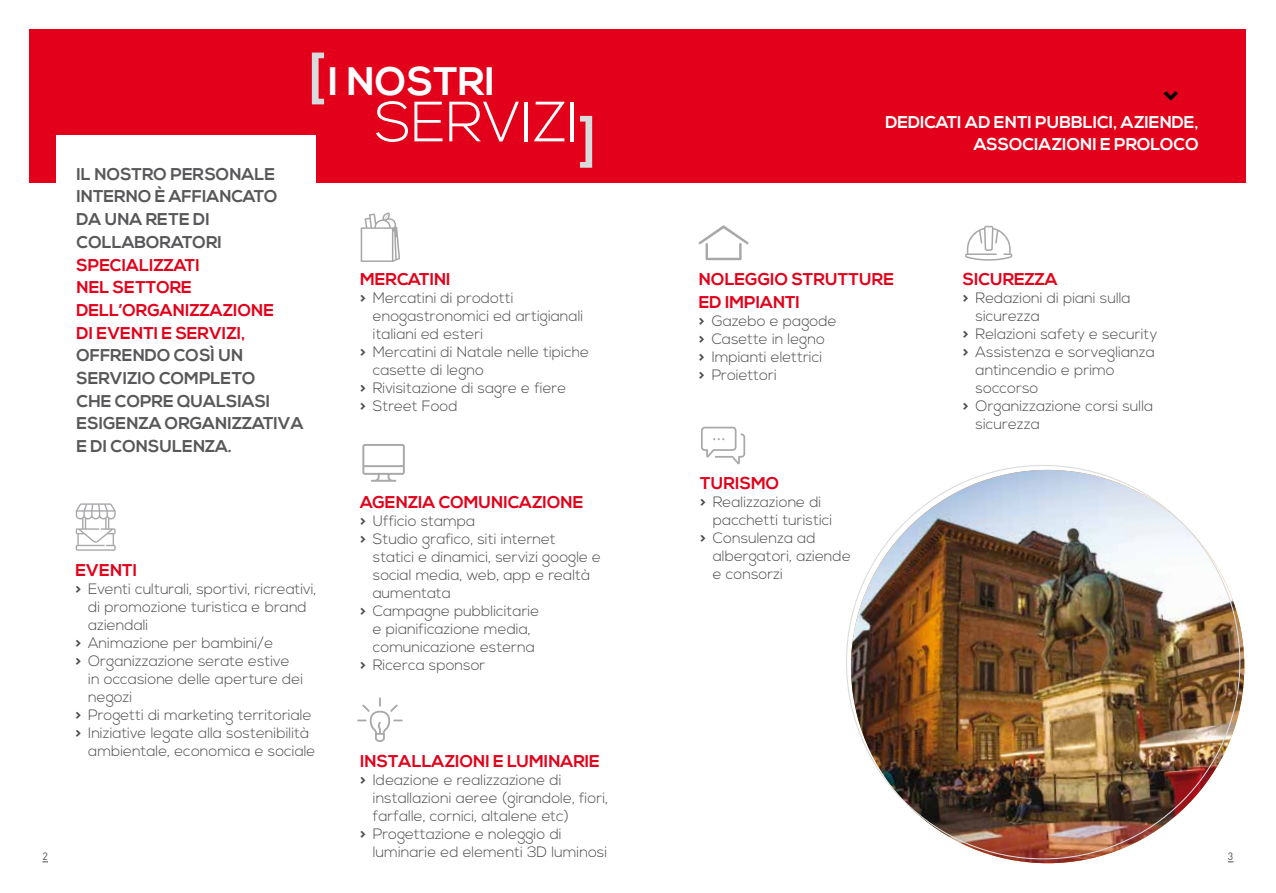
<style>
.page{position:relative;width:1276px;height:893px;background:#fff}
.page>*{position:absolute;margin:0;border:0;box-sizing:border-box;transform-origin:0 0}
.t1{font:61.95px "Museo JH Sans 700";color:#d9dadb}
.t2{font:300 56.7px "Nexa";color:#fff}
.t3{font:700 39.75px "Nexa";color:#fff}
.t4{font:700 30px "Nexa";color:#000}
.t5{font:700 17.1px/22.6px "Nexa";color:#e2001a}
.t6{font:700 17.1px/22.6px "Nexa";color:#58585a}
.t7{font:700 17.1px/22.6px "Nexa";color:#fff;text-align:right}
.t8{font:300 15px/18px "Nexa";color:#4b4b4d}
.t9{font:10.5px "DIN";color:#4b4b4d}
.s1{font-weight:700}
</style>
<div class="page">
<div style="left:30px;top:30px;width:1216px;height:153px;background:#e2001a"></div>
<div style="left:56px;top:135px;width:260px;height:83px;background:#fff"></div>
<img style="left:851px;top:470px;width:393px;height:393px;border-radius:197px">
<svg style="left:698px;top:225px;width:50px;height:35px"></svg>
<svg style="left:76px;top:503px;width:40px;height:48px"></svg>
<svg style="left:362px;top:444px;width:43px;height:38px"></svg>
<svg style="left:965px;top:226px;width:47px;height:35px"></svg>
<svg style="left:701px;top:427px;width:44px;height:37px"></svg>
<svg style="left:361px;top:213px;width:39px;height:49px"></svg>
<svg style="left:357px;top:697px;width:46px;height:45px"></svg>
<p class="t6" style="left:77px;top:163px;width:203px">IL NOSTRO PERSONALE<br>INTERNO È AFFIANCATO<br>DA UNA RETE DI<br>COLLABORATORI</p>
<p class="t5" style="left:77px;top:254px;width:199px">SPECIALIZZATI<br>NEL SETTORE<br>DELL’ORGANIZZAZIONE<br>DI EVENTI E SERVIZI,</p>
<p class="t6" style="left:77px;top:345px;width:228px">OFFRENDO COSÌ UN<br>SERVIZIO COMPLETO<br>CHE COPRE QUALSIASI<br>ESIGENZA ORGANIZZATIVA<br>E DI CONSULENZA.</p>
<h1 class="t1" style="left:306px;top:43px;width:21px">[</h1>
<h3 class="t3" style="left:328px;top:59px;width:168px">I NOSTRI</h3>
<h2 class="t2" style="left:375px;top:89px;width:205px">SERVIZI</h2>
<h1 class="t1" style="left:578px;top:106px;width:21px">]</h1>
<p class="t5" style="left:360px;top:268px;width:92px">MERCATINI</p>
<p class="t8" style="left:360px;top:289px;width:155px"><span class="s1">&gt;</span> Mercatini di prodotti</p>
<p class="t8" style="left:373px;top:307px;width:212px">enogastronomici ed artigianali</p>
<p class="t8" style="left:373px;top:325px;width:112px">italiani ed esteri</p>
<p class="t8" style="left:360px;top:343px;width:230px"><span class="s1">&gt;</span> Mercatini di Natale nelle tipiche</p>
<p class="t8" style="left:373px;top:361px;width:113px">casette di legno</p>
<p class="t8" style="left:360px;top:379px;width:208px"><span class="s1">&gt;</span> Rivisitazione di sagre e fiere</p>
<p class="t8" style="left:360px;top:397px;width:99px"><span class="s1">&gt;</span> Street Food</p>
<h3 class="t4" style="left:1189px;top:90px;width:13px;rotate:90deg">&gt;</h3>
<p class="t7" style="left:885px;top:111px;width:315px">DEDICATI AD ENTI PUBBLICI, AZIENDE,<br>ASSOCIAZIONI E PROLOCO</p>
<p class="t5" style="left:699px;top:268px;width:197px">NOLEGGIO STRUTTURE<br>ED IMPIANTI</p>
<p class="t8" style="left:699px;top:312px;width:139px"><span class="s1">&gt;</span> Gazebo e pagode <span class="s1">&gt;</span> Casette in legno<br><span class="s1">&gt;</span> Impianti elettrici<br><span class="s1">&gt;</span> Proiettori</p>
<p class="t5" style="left:963px;top:268px;width:96px">SICUREZZA</p>
<p class="t8" style="left:963px;top:289px;width:169px"><span class="s1">&gt;</span> Redazioni di piani sulla</p>
<p class="t8" style="left:975px;top:307px;width:66px">sicurezza</p>
<p class="t8" style="left:963px;top:325px;width:196px"><span class="s1">&gt;</span> Relazioni safety e security</p>
<p class="t8" style="left:963px;top:343px;width:193px"><span class="s1">&gt;</span> Assistenza e sorveglianza</p>
<p class="t8" style="left:975px;top:361px;width:141px">antincendio e primo</p>
<p class="t8" style="left:975px;top:379px;width:64px">soccorso</p>
<p class="t8" style="left:963px;top:397px;width:192px"><span class="s1">&gt;</span> Organizzazione corsi sulla</p>
<p class="t8" style="left:975px;top:415px;width:66px">sicurezza</p>
<p class="t5" style="left:700px;top:472px;width:81px">TURISMO</p>
<p class="t8" style="left:700px;top:493px;width:123px"><span class="s1">&gt;</span> Realizzazione di</p>
<p class="t8" style="left:713px;top:511px;width:121px">pacchetti turistici</p>
<p class="t8" style="left:700px;top:529px;width:117px"><span class="s1">&gt;</span> Consulenza ad</p>
<p class="t8" style="left:713px;top:547px;width:140px">albergatori, aziende</p>
<p class="t5" style="left:360px;top:491px;width:225px">AGENZIA COMUNICAZIONE</p>
<p class="t8" style="left:360px;top:512px;width:117px"><span class="s1">&gt;</span> Ufficio stampa</p>
<p class="t8" style="left:360px;top:530px;width:197px"><span class="s1">&gt;</span> Studio grafico, siti internet</p>
<p class="t8" style="left:373px;top:548px;width:230px">statici e dinamici, servizi google e</p>
<p class="t8" style="left:373px;top:566px;width:219px">social media, web, app e realtà</p>
<p class="t8" style="left:373px;top:584px;width:80px">aumentata</p>
<p class="t8" style="left:360px;top:602px;width:181px"><span class="s1">&gt;</span> Campagne pubblicitarie</p>
<p class="t8" style="left:373px;top:620px;width:159px">e pianificazione media,</p>
<p class="t8" style="left:373px;top:638px;width:163px">comunicazione esterna</p>
<p class="t8" style="left:360px;top:656px;width:127px"><span class="s1">&gt;</span> Ricerca sponsor</p>
<p class="t5" style="left:75px;top:559px;width:63px">EVENTI</p>
<p class="t8" style="left:713px;top:565px;width:72px">e consorzi</p>
<p class="t8" style="left:75px;top:580px;width:243px"><span class="s1">&gt;</span> Eventi culturali, sportivi, ricreativi,</p>
<p class="t8" style="left:88px;top:598px;width:220px">di promozione turistica e brand</p>
<p class="t8" style="left:88px;top:616px;width:62px">aziendali</p>
<p class="t8" style="left:75px;top:634px;width:199px"><span class="s1">&gt;</span> Animazione per bambini/e</p>
<p class="t8" style="left:75px;top:652px;width:216px"><span class="s1">&gt;</span> Organizzazione serate estive</p>
<p class="t8" style="left:88px;top:670px;width:216px">in occasione delle aperture dei</p>
<p class="t8" style="left:88px;top:688px;width:45px">negozi</p>
<p class="t8" style="left:75px;top:706px;width:238px"><span class="s1">&gt;</span> Progetti di marketing territoriale</p>
<p class="t8" style="left:75px;top:724px;width:235px"><span class="s1">&gt;</span> Iniziative legate alla sostenibilità</p>
<p class="t8" style="left:88px;top:742px;width:229px">ambientale, economica e sociale</p>
<p class="t5" style="left:360px;top:750px;width:241px">INSTALLAZIONI E LUMINARIE</p>
<p class="t8" style="left:360px;top:771px;width:203px"><span class="s1">&gt;</span> Ideazione e realizzazione di</p>
<p class="t8" style="left:373px;top:789px;width:237px">installazioni aeree (girandole, fiori,</p>
<p class="t8" style="left:373px;top:807px;width:198px">farfalle, cornici, altalene etc)</p>
<p class="t8" style="left:360px;top:825px;width:203px"><span class="s1">&gt;</span> Progettazione e noleggio di</p>
<p class="t8" style="left:373px;top:843px;width:236px">luminarie ed elementi 3D luminosi</p>
<p class="t9" style="left:43px;top:850px;width:7px">2</p>
<p class="t9" style="left:1228px;top:850px;width:7px">3</p>
</div>
